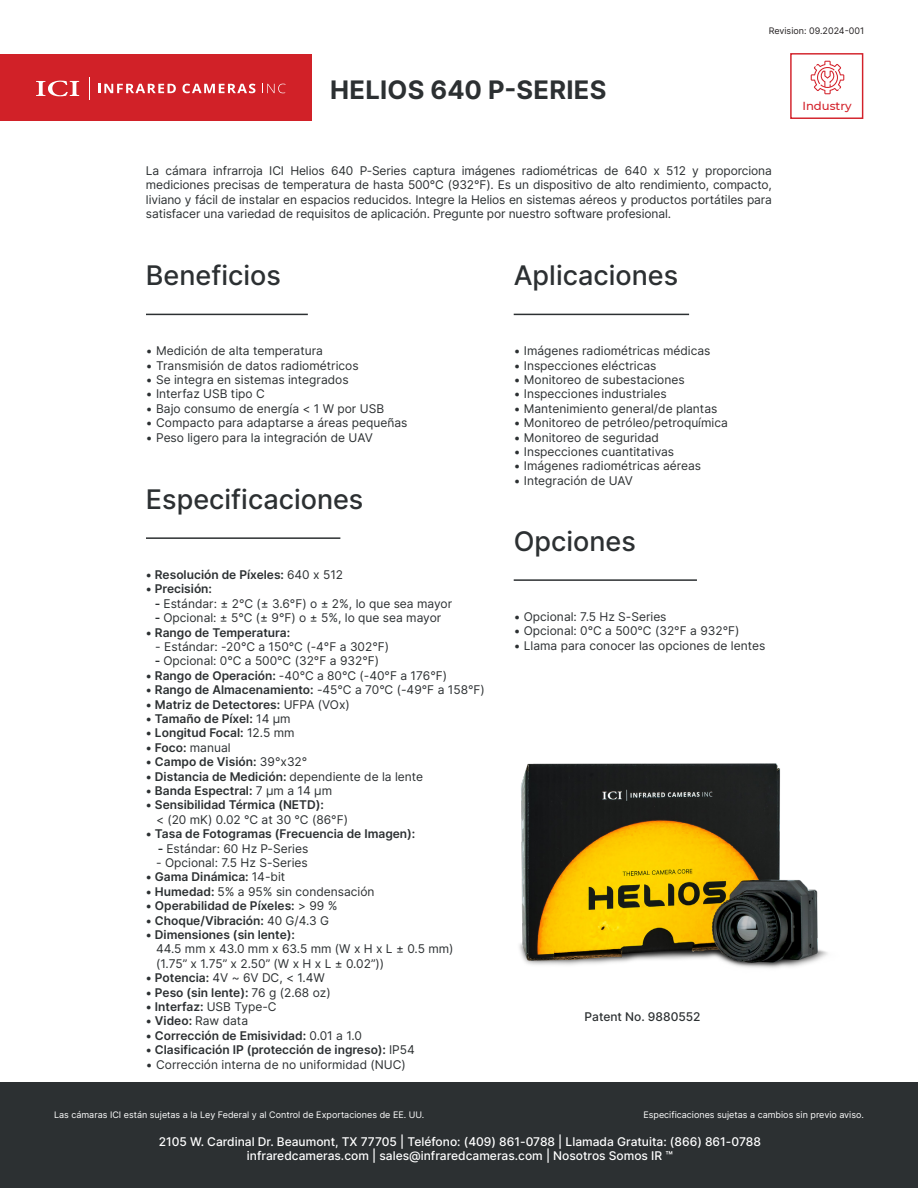
<style>
.page{position:relative;width:918px;height:1188px;background:#fff}
.page>*{position:absolute;margin:0;border:0;box-sizing:border-box;transform-origin:0 0}
.Title_Column{font:500 27px "Inter";color:#2c3032}
.t1{font:700 25.5px "Inter";letter-spacing:.01em;color:#2c3032}
.t2{font:17.4px "Myriad Pro";color:#231f20}
.General_Info{font:12px/14.4px "Inter";color:#2c3032;text-align:justify}
.t3{font:600 12px "Inter";color:#2c3032}
.Information_Centered{font:12px "Inter";color:#2c3032}
.t4{font:500 12px "Inter";color:#fff}
.t5{font:500 12px "Inter";color:#2c3032}
.t6{font:500 11.7px "Montserrat";color:#d3212a}
.General_Info-2{font:9px "Inter";color:#fff}
.t7{font:9px "Inter";color:#231f20}
.s1{font-weight:400}
.s2{font-weight:600}
</style>
<div class="page">
<hr style="left:146px;top:314px;width:162px;height:1px;background:#2c3032">
<hr style="left:146px;top:537px;width:194px;height:2px;background:#2c3032">
<hr style="left:514px;top:314px;width:175px;height:1px;background:#2c3032">
<div style="left:0;top:54px;width:312px;height:66px;background:#d12128"></div>
<svg style="left:36px;top:80px;width:43px;height:16px"></svg>
<svg style="left:98px;top:84px;width:78px;height:9px"></svg>
<svg style="left:182px;top:84px;width:73px;height:9px"></svg>
<svg style="left:262px;top:84px;width:24px;height:9px"></svg>
<hr style="left:514px;top:579px;width:183px;height:2px;background:#2c3032">
<div style="left:790px;top:53px;width:73px;height:66px;border:1px solid #d3212a"></div>
<svg style="left:811px;top:61px;width:33px;height:33px"></svg>
<img style="left:519px;top:763px;width:309px;height:205px">
<div style="left:0;top:1083px;width:918px;height:105px;background:#2c3032"></div>
<p class="t1" style="left:330px;top:70px;width:278px">HELIOS 640 P-SERIES</p>
<p class="t2" style="left:796px;top:15px;width:63px">Edit Text</p>
<p class="t7" style="left:769px;top:25px;width:97px">Revision: 09.2024-001</p>
<p class="t6" style="left:802px;top:97px;width:51px">Industry</p>
<p class="General_Info" style="left:146px;top:163px;width:628px">La cámara infrarroja ICI Helios 640 P-Series captura imágenes radiométricas de 640 x 512 y proporciona mediciones precisas de temperatura de hasta 500°C (932°F). Es un dispositivo de alto rendimiento, compacto, liviano y fácil de instalar en espacios reducidos. Integre la Helios en sistemas aéreos y productos portátiles para satisfacer una variedad de requisitos de aplicación. Pregunte por nuestro software profesional.</p>
<p class="Title_Column" style="left:146px;top:256px;width:136px">Beneficios</p>
<p class="Information_Centered" style="left:146px;top:342px;width:178px">• Medición de alta temperatura</p>
<p class="Information_Centered" style="left:146px;top:357px;width:214px">• Transmisión de datos radiométricos</p>
<p class="Information_Centered" style="left:146px;top:371px;width:204px">• Se integra en sistemas integrados</p>
<p class="Information_Centered" style="left:146px;top:385px;width:120px">• Interfaz USB tipo C</p>
<p class="Information_Centered" style="left:146px;top:400px;width:240px">• Bajo consumo de energía &lt; 1 W por USB</p>
<p class="Information_Centered" style="left:146px;top:414px;width:263px">• Compacto para adaptarse a áreas pequeñas</p>
<p class="Information_Centered" style="left:146px;top:429px;width:228px">• Peso ligero para la integración de UAV</p>
<p class="Title_Column" style="left:146px;top:480px;width:219px">Especificaciones</p>
<p class="t3" style="left:146px;top:566px;width:199px">• Resolución de Píxeles: <span class="s1">640 x 512</span></p>
<p class="t3" style="left:146px;top:580px;width:68px">• Precisión:</p>
<p class="General_Info" style="left:155px;top:596px;width:299px"><span class="s2">-</span> Estándar: ± 2°C (± 3.6°F) o ± 2%, lo que sea mayor</p>
<p class="General_Info" style="left:155px;top:610px;width:288px"><span class="s2">-</span> Opcional: ± 5°C (± 9°F) o ± 5%, lo que sea mayor</p>
<p class="t3" style="left:146px;top:623px;width:146px">• Rango de Temperatura:</p>
<p class="General_Info" style="left:155px;top:639px;width:235px">- Estándar: -20°C a 150°C (-4°F a 302°F)</p>
<p class="General_Info" style="left:155px;top:654px;width:226px"><span class="s2">-</span> Opcional: 0°C a 500°C (32°F a 932°F)</p>
<p class="General_Info" style="left:146px;top:668px;width:303px"><span class="s2">• Rango de Operación:</span> -40°C a 80°C (-40°F a 176°F)</p>
<p class="t3" style="left:146px;top:681px;width:340px">• Rango de Almacenamiento: <span class="s1">-45°C a 70°C (-49°F a 158°F)</span></p>
<p class="t3" style="left:146px;top:695px;width:205px">• Matriz de Detectores: <span class="s1">UFPA (VOx)</span></p>
<p class="t3" style="left:146px;top:710px;width:146px">• Tamaño de Píxel: <span class="s1">14 μm</span></p>
<p class="t3" style="left:146px;top:724px;width:150px">• Longitud Focal: <span class="s1">12.5 mm</span></p>
<p class="t3" style="left:146px;top:739px;width:86px">• Foco: <span class="s1">manual</span></p>
<p class="t3" style="left:146px;top:753px;width:163px">• Campo de Visión: <span class="s1">39°x32°</span></p>
<p class="t3" style="left:146px;top:767px;width:279px">• Distancia de Medición: <span class="s1">dependiente de la lente</span></p>
<p class="t3" style="left:146px;top:782px;width:188px">• Banda Espectral: <span class="s1">7 μm a 14 μm</span></p>
<p class="t3" style="left:146px;top:796px;width:180px">• Sensibilidad Térmica (NETD):</p>
<p class="General_Info" style="left:156px;top:812px;width:194px">&lt; (20 mK) 0.02 °C at 30 °C (86°F)</p>
<p class="t3" style="left:146px;top:825px;width:271px">• Tasa de Fotogramas (Frecuencia de Imagen):</p>
<p class="General_Info" style="left:158px;top:841px;width:152px"><span class="s2">-</span> Estándar: 60 Hz P-Series</p>
<p class="General_Info" style="left:156px;top:855px;width:153px">- Opcional: 7.5 Hz S-Series</p>
<p class="t3" style="left:146px;top:868px;width:141px">• Gama Dinámica: <span class="s1">14-bit</span></p>
<p class="General_Info" style="left:146px;top:884px;width:230px"><span class="s2">• Humedad:</span> 5% a 95% sin condensación</p>
<p class="t3" style="left:146px;top:897px;width:193px">• Operabilidad de Píxeles: <span class="s1">&gt; 99 %</span></p>
<p class="t3" style="left:146px;top:911px;width:185px">• Choque/Vibración: <span class="s1">40 G/4.3 G</span></p>
<p class="t3" style="left:146px;top:926px;width:151px">• Dimensiones (sin lente):</p>
<p class="General_Info" style="left:156px;top:942px;width:299px">44.5 mm x 43.0 mm x 63.5 mm (W x H x L ± 0.5 mm)</p>
<p class="General_Info" style="left:156px;top:956px;width:230px">(1.75” x 1.75” x 2.50” (W x H x L ± 0.02”))</p>
<p class="General_Info" style="left:146px;top:970px;width:180px"><span class="s2">• Potencia:</span> 4V ~ 6V DC, &lt; 1.4W</p>
<p class="t3" style="left:146px;top:983px;width:186px">• Peso (sin lente): <span class="s1">76 g (2.68 oz)</span></p>
<p class="t3" style="left:146px;top:998px;width:132px">• Interfaz: <span class="s1">USB Type-C</span></p>
<p class="t3" style="left:146px;top:1012px;width:104px">• Video: <span class="s1">Raw data</span></p>
<p class="t3" style="left:146px;top:1027px;width:217px">• Corrección de Emisividad: <span class="s1">0.01 a 1.0</span></p>
<p class="t3" style="left:146px;top:1041px;width:270px">• Clasificación IP (protección de ingreso): <span class="s1">IP54</span></p>
<p class="General_Info" style="left:146px;top:1057px;width:261px">• Corrección interna de no uniformidad (NUC)</p>
<p class="Title_Column" style="left:514px;top:256px;width:166px">Aplicaciones</p>
<p class="Information_Centered" style="left:514px;top:342px;width:198px">• Imágenes radiométricas médicas</p>
<p class="Information_Centered" style="left:514px;top:357px;width:144px">• Inspecciones eléctricas</p>
<p class="Information_Centered" style="left:514px;top:371px;width:172px">• Monitoreo de subestaciones</p>
<p class="Information_Centered" style="left:514px;top:385px;width:155px">• Inspecciones industriales</p>
<p class="Information_Centered" style="left:514px;top:400px;width:205px">• Mantenimiento general/de plantas</p>
<p class="Information_Centered" style="left:514px;top:414px;width:216px">• Monitoreo de petróleo/petroquímica</p>
<p class="Information_Centered" style="left:514px;top:429px;width:147px">• Monitoreo de seguridad</p>
<p class="Information_Centered" style="left:514px;top:443px;width:162px">• Inspecciones cuantitativas</p>
<p class="Information_Centered" style="left:514px;top:457px;width:189px">• Imágenes radiométricas aéreas</p>
<p class="Information_Centered" style="left:514px;top:472px;width:121px">• Integración de UAV</p>
<p class="Title_Column" style="left:514px;top:521px;width:124px">Opciones</p>
<p class="Information_Centered" style="left:514px;top:608px;width:154px">• Opcional: 7.5 Hz S-Series</p>
<p class="Information_Centered" style="left:514px;top:622px;width:227px">• Opcional: 0°C a 500°C (32°F a 932°F)</p>
<p class="Information_Centered" style="left:514px;top:637px;width:253px">• Llama para conocer las opciones de lentes</p>
<p class="t5" style="left:585px;top:1008px;width:118px">Patent No. 9880552</p>
<p class="General_Info-2" style="left:54px;top:1109px;width:372px">Las cámaras ICI están sujetas a la Ley Federal y al Control de Exportaciones de EE. UU.</p>
<p class="General_Info-2" style="left:643px;top:1109px;width:222px">Especificaciones sujetas a cambios sin previo aviso.</p>
<p class="t4" style="left:159px;top:1132px;width:604px">2105 W. Cardinal Dr. Beaumont, TX 77705 | Teléfono: (409) 861-0788 | Llamada Gratuita: (866) 861-0788</p>
<p class="t4" style="left:247px;top:1147px;width:427px">infraredcameras.com | sales@infraredcameras.com | Nosotros Somos IR ™</p>
</div>
